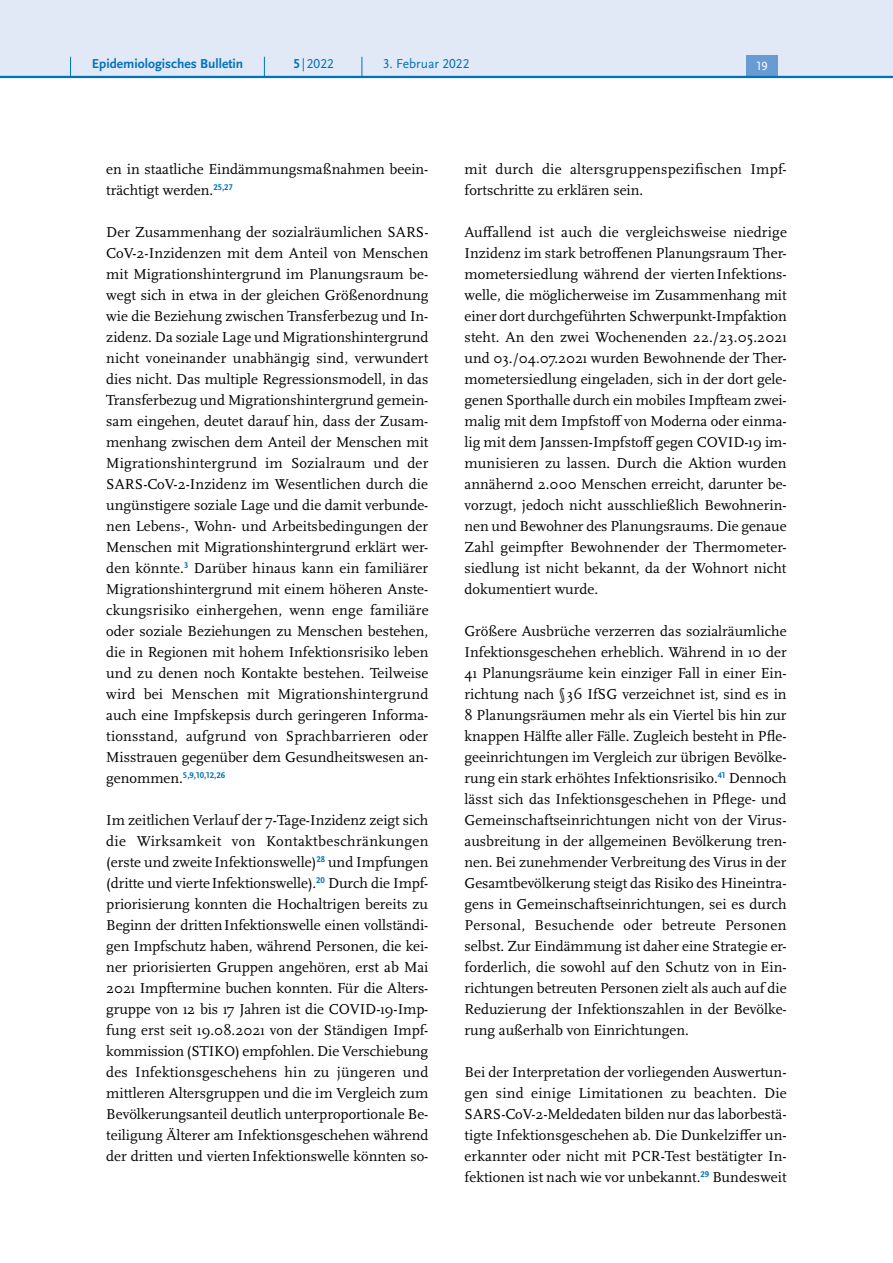
<style>
.page{position:relative;width:893px;height:1263px;background:#fff}
.page>*{position:absolute;margin:0;border:0;box-sizing:border-box;transform-origin:0 0}
.P_-_Fließtext{font:15px/21px "Scala Pro";color:#000;text-align:justify}
.t1{font:700 13.5px "Scala Sans Pro";color:#0072bc}
.t2{font:13.5px "Scala Sans Pro";color:#0072bc}
.t3{font:12.45px "Scala Sans Pro";color:#fff}
.P_-_Fließtext-2{font:700 8.7px "Scala Sans Pro";color:#0072bc}
.s1{font-weight:700}
.s2{font-family:"Scala Pro";font-weight:400;font-size:15px;color:#000}
</style>
<div class="page">
<div style="left:0;top:0;width:893px;height:77px;background:#e1e8f6"></div>
<div style="left:746px;top:55px;width:32px;height:21px;background:#679bd2"></div>
<hr style="left:0;top:76px;width:893px;height:2px;background:#0072bc">
<svg style="left:70px;top:57px;width:1px;height:19px"></svg>
<svg style="left:264px;top:57px;width:1px;height:19px"></svg>
<svg style="left:362px;top:57px;width:1px;height:19px"></svg>
<p class="t1" style="left:92px;top:55px;width:153px">Epidemiologisches Bulletin</p>
<p class="t2" style="left:293px;top:55px;width:42px"><span class="s1">5</span>|2022</p>
<p class="t2" style="left:383px;top:55px;width:88px">3. Februar 2022</p>
<p class="t3" style="left:757px;top:59px;width:13px">19</p>
<p class="P_-_Fließtext" style="left:106px;top:158px;width:324px">en in staatliche Eindämmungsmaßnahmen beein&shy;trächtigt werden.<sup>25,27</sup></p>
<p class="P_-_Fließtext" style="left:106px;top:221px;width:324px">Der Zusammenhang der sozialräumlichen SARS-CoV-2-Inzidenzen mit dem Anteil von Menschen mit Migrationshintergrund im Planungsraum be&shy;wegt sich in etwa in der gleichen Größenordnung wie die Beziehung zwischen Transferbezug und In&shy;zidenz. Da soziale Lage und Migrationshintergrund nicht voneinander unabhängig sind, verwundert dies nicht. Das multiple Regressionsmodell, in das Transferbezug und Migrationshintergrund gemein&shy;sam eingehen, deutet darauf hin, dass der Zusam&shy;menhang zwischen dem Anteil der Menschen mit Migrationshintergrund im Sozialraum und der SARS-CoV-2-Inzidenz im Wesentlichen durch die ungünstigere soziale Lage und die damit verbunde&shy;nen Lebens-, Wohn- und Arbeitsbedingungen der Menschen mit Migrationshintergrund erklärt wer&shy;den könnte.<sup>3</sup> Darüber hinaus kann ein familiärer Migrationshintergrund mit einem höheren Anste&shy;ckungsrisiko einhergehen, wenn enge familiäre oder soziale Beziehungen zu Menschen bestehen, die in Regionen mit hohem Infektionsrisiko leben und zu denen noch Kontakte bestehen. Teilweise wird bei Menschen mit Migrationshintergrund auch eine Impfskepsis durch geringeren Informa&shy;tionsstand, aufgrund von Sprachbarrieren oder Misstrauen gegenüber dem Gesundheitswesen an-</p>
<p class="P_-_Fließtext-2" style="left:106px;top:770px;width:120px"><span class="s2">genommen.</span>5,9,10,12,26</p>
<p class="P_-_Fließtext" style="left:106px;top:809px;width:324px">Im zeitlichen Verlauf der 7-Tage-Inzidenz zeigt sich die Wirksamkeit von Kontaktbeschränkungen (erste und zweite Infektionswelle)<sup>28</sup> und Impfungen (dritte und vierteInfektionswelle).<sup>20</sup> Durch die Impf&shy;priorisierung konnten die Hochaltrigen bereits zu Beginn der drittenInfektionswelle einen vollständi&shy;gen Impfschutz haben, während Personen, die kei&shy;ner priorisierten Gruppen angehören, erst ab Mai 2021 Impftermine buchen konnten. Für die Alters&shy;gruppe von 12 bis 17 Jahren ist die COVID-19-Imp&shy;fung erst seit 19.08.2021 von der Ständigen Impf&shy;kommission (STIKO) empfohlen. Die Verschiebung des Infektionsgeschehens hin zu jüngeren und mittleren Altersgruppen und die im Vergleich zum Bevölkerungsanteil deutlich unterproportionale Be&shy;teiligung Älterer am Infektionsgeschehen während der dritten und viertenInfektionswelle könnten so-</p>
<p class="P_-_Fließtext" style="left:465px;top:158px;width:322px">mit durch die altersgruppenspezifischen Impf&shy;fortschritte zu erklären sein.</p>
<p class="P_-_Fließtext" style="left:465px;top:221px;width:324px">Auffallend ist auch die vergleichsweise niedrige Inzidenz im stark betroffenen Planungsraum Ther&shy;mometersiedlung während der viertenInfektions&shy;welle, die möglicherweise im Zusammenhang mit einer dort durchgeführten Schwerpunkt-Impfaktion steht. An den zwei Wochenenden 22./23.05.2021 und 03./04.07.2021 wurden Bewohnende der Ther&shy;mometersiedlung eingeladen, sich in der dort gele&shy;genen Sporthalle durch ein mobiles Impfteam zwei&shy;malig mit dem Impfstoff von Moderna oder einma&shy;lig mit dem Janssen-Impfstoff gegen COVID-19 im&shy;munisieren zu lassen. Durch die Aktion wurden annähernd 2.000 Menschen erreicht, darunter be&shy;vorzugt, jedoch nicht ausschließlich Bewohnerin&shy;nen und Bewohner des Planungsraums. Die genaue Zahl geimpfter Bewohnender der Thermometer&shy;siedlung ist nicht bekannt, da der Wohnort nicht dokumentiert wurde.</p>
<p class="P_-_Fließtext" style="left:465px;top:620px;width:324px">Größere Ausbrüche verzerren das sozialräumliche Infektionsgeschehen erheblich. Während in 10 der 41 Planungsräume kein einziger Fall in einer Ein&shy;richtung nach § 36 IfSG verzeichnet ist, sind es in 8 Planungsräumen mehr als ein Viertel bis hin zur knappen Hälfte aller Fälle. Zugleich besteht in Pfle&shy;geeinrichtungen im Vergleich zur übrigen Bevölke&shy;rung ein stark erhöhtes Infektionsrisiko.<sup>41</sup> Dennoch lässt sich das Infektionsgeschehen in Pflege- und Gemeinschaftseinrichtungen nicht von der Virus&shy;ausbreitung in der allgemeinen Bevölkerung tren&shy;nen. Bei zunehmender Verbreitung des Virus in der Gesamtbevölkerung steigt das Risiko des Hineintra&shy;gens in Gemeinschaftseinrichtungen, sei es durch Personal, Besuchende oder betreute Personen selbst. Zur Eindämmung ist daher eine Strategie er&shy;forderlich, die sowohl auf den Schutz von in Ein&shy;richtungen betreuten Personen zielt als auch auf die Reduzierung der Infektionszahlen in der Bevölke&shy;rung außerhalb von Einrichtungen.</p>
<p class="P_-_Fließtext" style="left:465px;top:1061px;width:324px">Bei der Interpretation der vorliegenden Auswertun&shy;gen sind einige Limitationen zu beachten. Die SARS-CoV-2-Meldedaten bilden nur das laborbestä&shy;tigte Infektionsgeschehen ab. Die Dunkelziffer un&shy;erkannter oder nicht mit PCR-Test bestätigter In&shy;fektionen ist nach wie vor unbekannt.<sup>29</sup> Bundesweit</p>
</div>
